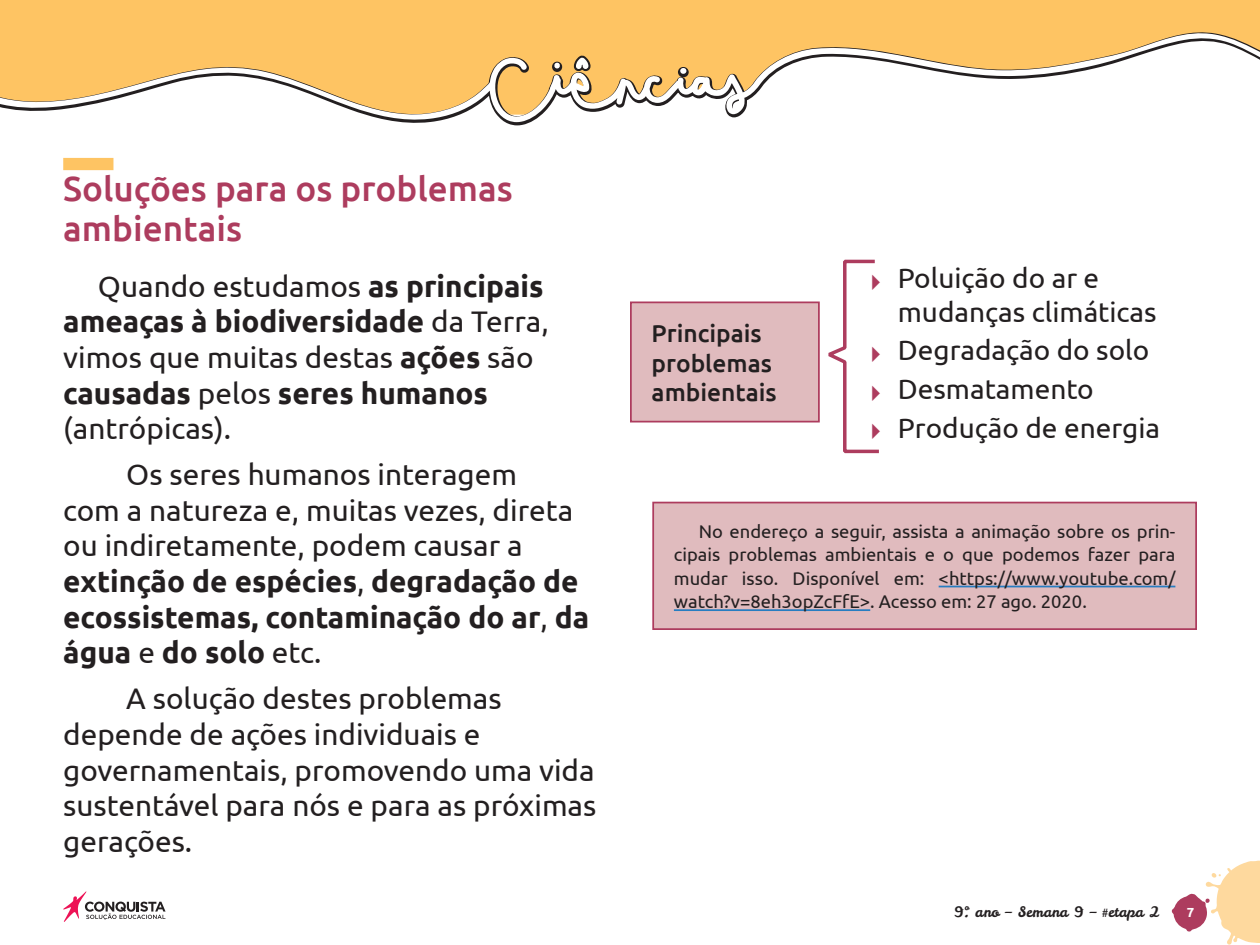
<style>
.page{position:relative;width:1260px;height:945px;background:#fff}
.page>*{position:absolute;margin:0;border:0;box-sizing:border-box;transform-origin:0 0}
._02_Peso_2{font:500 35px/40.2px "Ubuntu";color:#ad3c5e}
._01_Texto_Geral{font:29.75px/35.7px "Ubuntu";color:#231f20}
.t1{font:28px/33.6px "Ubuntu";color:#231f20}
._01_Box_-_Título{font:500 24.5px/29.4px "Ubuntu";color:#231f20}
._02_Box_-_Texto{font:18.38px/23.6px "Ubuntu";color:#231f20;text-align:justify}
.t2{font:14.35px "Leckerli One";color:#231f20}
.t3{font:700 13.12px "Ubuntu";color:#fff}
.s1{font-weight:700}
</style>
<div class="page">
<svg style="left:1172px;top:861px;width:88px;height:84px"></svg>
<svg style="left:63px;top:891px;width:103px;height:31px"></svg>
<div style="left:0;top:0;width:1260px;height:28px;background:#fec463"></div>
<svg style="left:0;top:28px;width:1260px;height:98px"></svg>
<svg style="left:0;top:29px;width:1260px;height:93px;fill:#fec463"></svg>
<svg style="left:574px;top:55px;width:18px;height:18px"></svg>
<div style="left:63px;top:158px;width:50px;height:12px;background:#fec463"></div>
<div style="left:631px;top:302px;width:188px;height:120px;background:#e0bbbe"></div>
<div style="left:630px;top:302px;width:190px;height:121px;border:2px solid #ad3c5e"></div>
<div style="left:653px;top:503px;width:543px;height:126px;background:#e0bbbe"></div>
<hr style="left:939px;top:586px;width:236px;height:1px;background:#277dc1">
<hr style="left:674px;top:609px;width:196px;height:2px;background:#277dc1">
<div style="left:652px;top:502px;width:545px;height:128px;border:2px solid #ad3c5e"></div>
<svg style="left:828px;top:259px;width:51px;height:195px"></svg>
<p class="_02_Peso_2" style="left:63px;top:167px;width:451px">Soluções para os problemas ambientais</p>
<p class="_01_Texto_Geral" style="left:63px;top:267px;width:487px;text-indent:35px">Quando estudamos <span class="s1">as principais ameaças à biodiversidade</span> da Terra, vimos que muitas destas <span class="s1">ações</span> são <span class="s1">causadas</span> pelos <span class="s1">seres humanos </span>(antrópicas).</p>
<p class="_01_Texto_Geral" style="left:63px;top:456px;width:527px;text-indent:63px">Os seres humanos interagem<br>com a natureza e, muitas vezes, direta ou indiretamente, podem causar a <span class="s1">extinção de espécies</span>, <span class="s1">degradação de ecossistemas, contaminação do ar</span>, <span class="s1">da água</span> e <span class="s1">do solo</span> etc.</p>
<p class="_01_Texto_Geral" style="left:63px;top:680px;width:535px;text-indent:63px">A solução destes problemas depende de ações individuais e governamentais, promovendo uma vida sustentável para nós e para as próximas gerações.</p>
<p class="_01_Box_-_Título" style="left:652px;top:318px;width:127px">Principais problemas ambientais</p>
<p class="t1" style="left:898px;top:261px;width:260px">Poluição do ar e mudanças climáticas</p>
<p class="t1" style="left:898px;top:333px;width:253px">Degradação do solo</p>
<p class="t1" style="left:898px;top:371px;width:197px">Desmatamento</p>
<p class="t1" style="left:898px;top:410px;width:264px">Produção de energia</p>
<p class="_02_Box_-_Texto" style="left:674px;top:519px;width:503px;text-indent:25px">No endereço a seguir, assista a animação sobre os prin&shy;cipais problemas ambientais e o que podemos fazer para mudar isso. Disponível em: &lt;https://www.youtube.com/ watch?v=8eh3opZcFfE&gt;. Acesso em: 27 ago. 2020.</p>
<p class="t2" style="left:954px;top:903px;width:207px">9º. ano – Semana 9 – #etapa 2</p>
<p class="t3" style="left:1187px;top:905px;width:9px">7</p>
</div>
